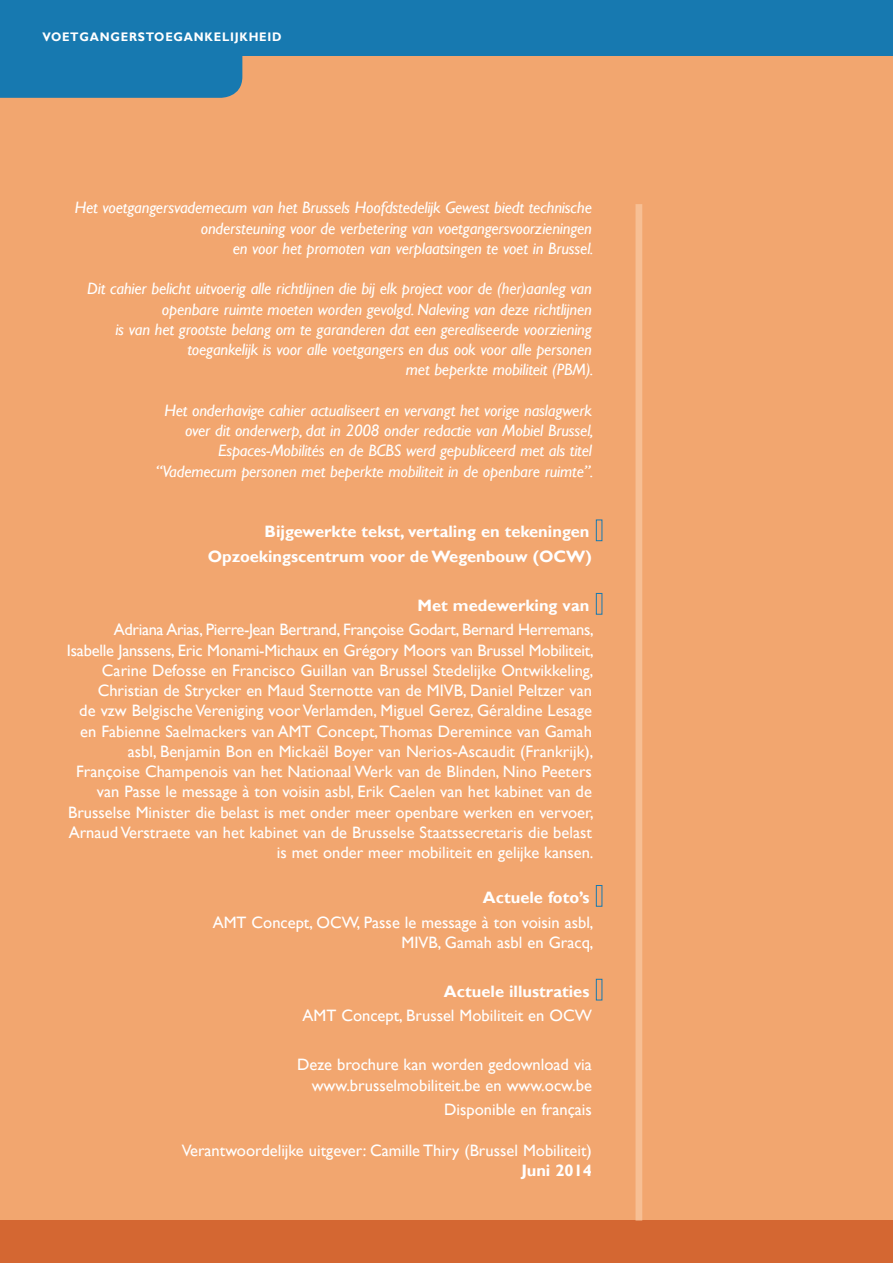
<style>
.page{position:relative;width:893px;height:1263px;background:#f2a66f}
.page>*{position:absolute;margin:0;border:0;box-sizing:border-box;transform-origin:0 0}
.t1{font:16.5px/20.2px "Gill Sans";color:#fff;text-align:right}
.t2{font:italic 16.5px/20.2px "Gill Sans";letter-spacing:-.01em;color:#fff;text-align:right}
.t3{font:700 16.5px "Gill Sans";color:#fff}
.t4{font:700 12.3px "Gill Sans";letter-spacing:.065em;color:#fff;scale:.95 1}
</style>
<div class="page">
<div style="left:0;top:1220px;width:893px;height:43px;background:#d46732"></div>
<div style="left:0;top:0;width:893px;height:55px;background:#1779b0"></div>
<div style="left:0;top:55px;width:242px;height:43px;background:#1779b0"></div>
<div style="left:596px;top:520px;width:6px;height:21px;border:1px solid #1779b0"></div>
<div style="left:596px;top:593px;width:6px;height:22px;border:1px solid #1779b0"></div>
<div style="left:596px;top:885px;width:6px;height:22px;border:1px solid #1779b0"></div>
<div style="left:596px;top:979px;width:6px;height:21px;border:1px solid #1779b0"></div>
<div style="left:635px;top:204px;width:7px;height:1016px;background:#f7bf94"></div>
<p class="t4" style="left:43px;top:30px;width:253px">VOETGANGERSTOEGANKELIJKHEID</p>
<p class="t2" style="left:75px;top:198px;width:520px">Het voetgangersvademecum van het Brussels Hoofdstedelijk Gewest biedt technische ondersteuning voor de verbetering van voetgangersvoorzieningen<br>en voor het promoten van verplaatsingen te voet in Brussel.</p>
<p class="t2" style="left:87px;top:279px;width:508px">Dit cahier belicht uitvoerig alle richtlijnen die bij elk project voor de (her)aanleg van openbare ruimte moeten worden gevolgd. Naleving van deze richtlijnen<br>is van het grootste belang om te garanderen dat een gerealiseerde voorziening toegankelijk is voor alle voetgangers en dus ook voor alle personen<br>met beperkte mobiliteit (PBM).</p>
<p class="t2" style="left:156px;top:400px;width:439px">Het onderhavige cahier actualiseert en vervangt het vorige naslagwerk over dit onderwerp, dat in 2008 onder redactie van Mobiel Brussel, Espaces-Mobilités en de BCBS werd gepubliceerd met als titel “Vademecum personen met beperkte mobiliteit in de openbare ruimte”.</p>
<p class="t3" style="left:265px;top:522px;width:326px">Bijgewerkte tekst, vertaling en tekeningen</p>
<p class="t3" style="left:208px;top:546px;width:386px">Opzoekingscentrum voor de Wegenbouw (OCW)</p>
<p class="t3" style="left:418px;top:595px;width:173px">Met medewerking van</p>
<p class="t1" style="left:67px;top:620px;width:528px">Adriana Arias, Pierre-Jean Bertrand, Françoise Godart, Bernard Herremans, Isabelle Janssens, Eric Monami-Michaux en Grégory Moors van Brussel Mobiliteit, Carine Defosse en Francisco Guillan van Brussel Stedelijke Ontwikkeling, Christian de Strycker en Maud Sternotte van de MIVB, Daniel Peltzer van<br>de vzw Belgische Vereniging voor Verlamden, Miguel Gerez, Géraldine Lesage en Fabienne Saelmackers van AMT Concept, Thomas Deremince van Gamah asbl, Benjamin Bon en Mickaël Boyer van Nerios-Ascaudit (Frankrijk), Françoise Champenois van het Nationaal Werk van de Blinden, Nino Peeters van Passe le message à ton voisin asbl, Erik Caelen van het kabinet van de Brusselse Minister die belast is met onder meer openbare werken en vervoer, Arnaud Verstraete van het kabinet van de Brusselse Staatssecretaris die belast is met onder meer mobiliteit en gelijke kansen.</p>
<p class="t3" style="left:483px;top:887px;width:108px">Actuele foto’s</p>
<p class="t1" style="left:213px;top:912px;width:382px">AMT Concept, OCW, Passe le message à ton voisin asbl,<br>MIVB, Gamah asbl en Gracq,</p>
<p class="t3" style="left:444px;top:981px;width:147px">Actuele illustraties</p>
<p class="t1" style="left:302px;top:1006px;width:291px">AMT Concept, Brussel Mobiliteit en OCW</p>
<p class="t1" style="left:297px;top:1055px;width:296px">Deze brochure kan worden gedownload via www.brusselmobiliteit.be en www.ocw.be</p>
<p class="t1" style="left:444px;top:1100px;width:149px">Disponible en français</p>
<p class="t1" style="left:182px;top:1140px;width:412px">Verantwoordelijke uitgever: Camille Thiry (Brussel Mobiliteit)</p>
<p class="t3" style="left:522px;top:1160px;width:72px">Juni 2014</p>
</div>
